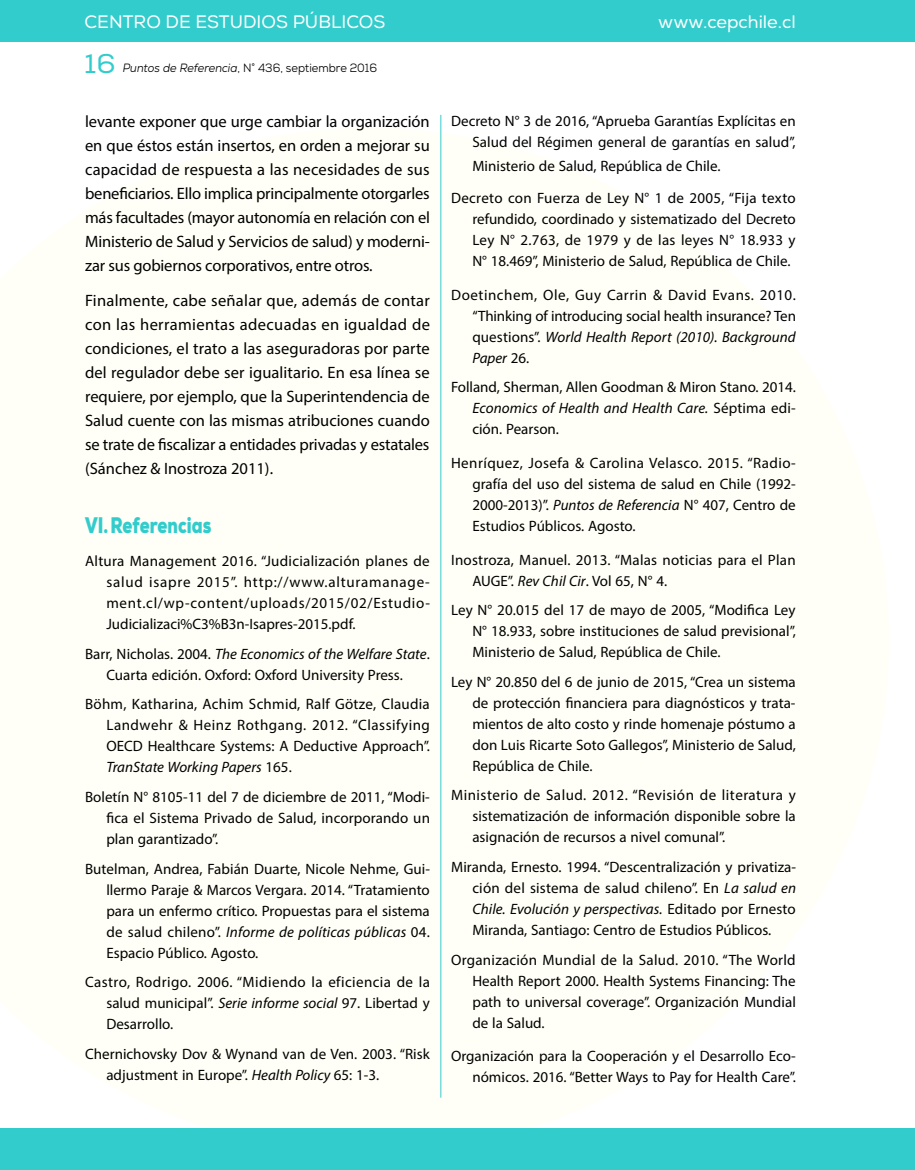
<style>
.page{position:relative;width:915px;height:1170px;background:#fff}
.page>*{position:absolute;margin:0;border:0;box-sizing:border-box;transform-origin:0 0}
.t1{font:27px "Nexa";color:#3cc}
.t2{font:900 22.5px "Nexa";color:#3cc;scale:.75 1}
.t3{font:18px "Nexa";color:#fff}
.t4{font:16.5px/24px "Myriad Pro";letter-spacing:-.01em;color:#000;text-align:justify}
.t5{font:15px/21px "Myriad Pro";color:#000;text-align:justify}
.t6{font:12px "Nexa";color:#000;scale:.93 1}
.s1{font-style:italic}
</style>
<div class="page">
<div style="left:0;top:0;width:914px;height:41px;background:#3cc"></div>
<hr style="left:440px;top:115px;width:1px;height:982px;background:#3cc">
<div style="left:0;top:1128px;width:914px;height:41px;background:#3cc"></div>
<p class="t3" style="left:84px;top:11px;width:302px">CENTRO DE ESTUDIOS PÚBLICOS</p>
<p class="t6" style="left:123px;top:60px;width:275px"><span class="s1">Puntos de Referencia</span>, N° 436, septiembre 2016</p>
<h1 class="t1" style="left:84px;top:47px;width:33px">16</h1>
<p class="t4" style="left:85px;top:109px;width:346px">levante exponer que urge cambiar la organización en que éstos están insertos, en orden a mejorar su capacidad de respuesta a las necesidades de sus beneficiarios. Ello implica principalmente otorgarles más facultades (mayor autonomía en relación con el Ministerio de Salud y Servicios de salud) y moderni&shy;zar sus gobiernos corporativos, entre otros.</p>
<p class="t4" style="left:85px;top:288px;width:346px">Finalmente, cabe señalar que, además de contar con las herramientas adecuadas en igualdad de condiciones, el trato a las aseguradoras por parte del regulador debe ser igualitario. En esa línea se requiere, por ejemplo, que la Superintendencia de Salud cuente con las mismas atribuciones cuando se trate de fiscalizar a entidades privadas y estatales (Sánchez &amp; Inostroza 2011).</p>
<h2 class="t2" style="left:85px;top:510px;width:170px">VI.Referencias</h2>
<p class="t5" style="left:106px;top:550px;width:325px;text-indent:-21px">Altura Management 2016. “Judicialización planes de salud isapre 2015”. http://www.alturamanage&shy;ment.cl/wp-content/uploads/2015/02/Estudio-Judicializaci%C3%B3n-Isapres-2015.pdf.</p>
<p class="t5" style="left:85px;top:643px;width:346px;text-align:center">Barr, Nicholas. 2004. <span class="s1">The Economics of the Welfare State</span>.<br>Cuarta edición. Oxford: Oxford University Press.</p>
<p class="t5" style="left:106px;top:693px;width:325px;text-indent:-21px">Böhm, Katharina, Achim Schmid, Ralf Götze, Claudia Landwehr &amp; Heinz Rothgang. 2012. “Classifying OECD Healthcare Systems: A Deductive Approach”.<br><span class="s1">TranState Working Papers</span> 165.</p>
<p class="t5" style="left:106px;top:786px;width:325px;text-indent:-21px">Boletín N° 8105-11 del 7 de diciembre de 2011, “Modi&shy;fica el Sistema Privado de Salud, incorporando un plan garantizado”.</p>
<p class="t5" style="left:106px;top:857px;width:325px;text-indent:-21px">Butelman, Andrea, Fabián Duarte, Nicole Nehme, Gui&shy;llermo Paraje &amp; Marcos Vergara. 2014. “Tratamiento para un enfermo crítico. Propuestas para el sistema de salud chileno”. <span class="s1">Informe de políticas públicas</span> 04.<br>Espacio Público. Agosto.</p>
<p class="t5" style="left:106px;top:971px;width:325px;text-indent:-21px">Castro, Rodrigo. 2006. “Midiendo la eficiencia de la salud municipal”. <span class="s1">Serie informe social</span> 97. Libertad y Desarrollo.</p>
<p class="t5" style="left:106px;top:1042px;width:325px;text-indent:-21px">Chernichovsky Dov &amp; Wynand van de Ven. 2003. “Risk adjustment in Europe”. <span class="s1">Health Policy</span> 65: 1-3.</p>
<p class="t3" style="left:658px;top:11px;width:139px">www.cepchile.cl</p>
<p class="t5" style="left:451px;top:110px;width:346px;text-align:right">Decreto N° 3 de 2016, “Aprueba Garantías Explícitas en<br>Salud del Régimen general de garantías en salud”,</p>
<p class="t5" style="left:451px;top:150px;width:346px;line-height:31.7px;text-indent:21px">Ministerio de Salud, República de Chile.<br>Decreto con Fuerza de Ley N° 1 de 2005, “Fija texto</p>
<p class="t5" style="left:472px;top:208px;width:325px">refundido, coordinado y sistematizado del Decreto Ley N° 2.763, de 1979 y de las leyes N° 18.933 y N° 18.469”, Ministerio de Salud, República de Chile.</p>
<p class="t5" style="left:472px;top:284px;width:325px;text-indent:-21px">Doetinchem, Ole, Guy Carrin &amp; David Evans. 2010. “Thinking of introducing social health insurance? Ten questions”. <span class="s1">World Health Report (2010). Background Paper</span> 26.</p>
<p class="t5" style="left:472px;top:376px;width:325px;text-indent:-21px">Folland, Sherman, Allen Goodman &amp; Miron Stano. 2014.<br><span class="s1">Economics of Health and Health Care.</span> Séptima edi&shy;ción. Pearson.</p>
<p class="t5" style="left:472px;top:452px;width:325px;text-indent:-21px">Henríquez, Josefa &amp; Carolina Velasco. 2015. “Radio&shy;grafía del uso del sistema de salud en Chile (1992- 2000-2013)”. <span class="s1">Puntos de Referencia</span> N° 407, Centro de Estudios Públicos. Agosto.</p>
<p class="t5" style="left:472px;top:549px;width:325px;text-indent:-21px">Inostroza, Manuel. 2013. “Malas noticias para el Plan<br>AUGE”. <span class="s1">Rev Chil Cir</span>. Vol 65, N° 4.</p>
<p class="t5" style="left:472px;top:599px;width:325px;text-indent:-21px">Ley N° 20.015 del 17 de mayo de 2005, “Modifica Ley N° 18.933, sobre instituciones de salud previsional”, Ministerio de Salud, República de Chile.</p>
<p class="t5" style="left:472px;top:671px;width:325px;text-indent:-21px">Ley N° 20.850 del 6 de junio de 2015, “Crea un sistema de protección financiera para diagnósticos y trata&shy;mientos de alto costo y rinde homenaje póstumo a don Luis Ricarte Soto Gallegos”, Ministerio de Salud, República de Chile.</p>
<p class="t5" style="left:472px;top:784px;width:325px;text-indent:-21px">Ministerio de Salud. 2012. “Revisión de literatura y sistematización de información disponible sobre la asignación de recursos a nivel comunal”.</p>
<p class="t5" style="left:472px;top:856px;width:325px;text-indent:-21px">Miranda, Ernesto. 1994. “Descentralización y privatiza&shy;ción del sistema de salud chileno”. En <span class="s1">La salud en Chile. Evolución y perspectivas.</span> Editado por Ernesto Miranda, Santiago: Centro de Estudios Públicos.</p>
<p class="t5" style="left:472px;top:948px;width:325px;text-indent:-21px">Organización Mundial de la Salud. 2010. “The World Health Report 2000. Health Systems Financing: The path to universal coverage”. Organización Mundial de la Salud.</p>
<p class="t5" style="left:451px;top:1045px;width:346px;text-align:right">Organización para la Cooperación y el Desarrollo Eco&shy;nómicos. 2016. “Better Ways to Pay for Health Care”.</p>
</div>
